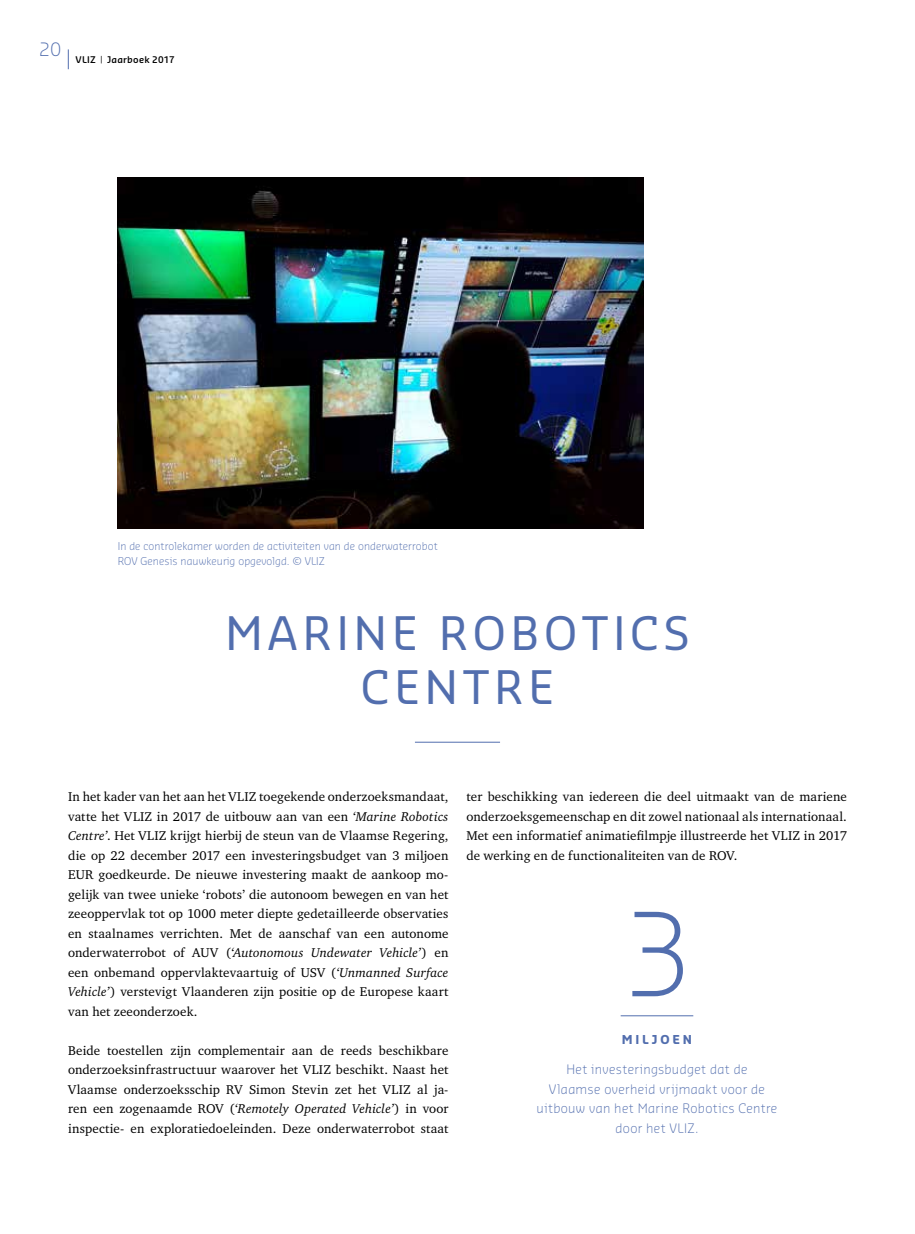
<style>
.page{position:relative;width:915px;height:1234px;background:#fff}
.page>*{position:absolute;margin:0;border:0;box-sizing:border-box;transform-origin:0 0}
.t1{font:300 112.5px "Sansa Std";color:#526eae}
.t2{font:45px/54px "Sansa Std";letter-spacing:.1em;color:#526eae;text-align:center}
.t3{font:300 18px "Sansa Std";color:#526eae}
.t4{font:13.2px/19.5px "Charter EF";letter-spacing:.01em;color:#000;text-align:justify}
.t5{font:300 12.75px/19.5px "Sansa Std";letter-spacing:.03em;color:#526eae;text-align:center}
.t6{font:700 12px "Sansa Std";letter-spacing:.23em;color:#526eae}
.t7{font:300 10.5px/15px "Sansa Std";letter-spacing:.01em;color:#526eae}
.t8{font:600 9px "Sansa Std";letter-spacing:.025em;color:#000}
.s1{font-style:italic}
</style>
<div class="page">
<svg style="left:68px;top:49px;width:1px;height:20px"></svg>
<img style="left:118px;top:177px;width:525px;height:351px">
<hr style="left:415px;top:741px;width:85px;height:1px;background:#526eae">
<hr style="left:620px;top:1015px;width:73px;height:1px;background:#526eae">
<h3 class="t3" style="left:39px;top:38px;width:24px">20</h3>
<p class="t8" style="left:76px;top:54px;width:101px">VLIZ <sup>|</sup> Jaarboek 2017</p>
<p class="t7" style="left:118px;top:537px;width:321px">In de controlekamer worden de activiteiten van de onderwaterrobot<br>ROV Genesis nauwkeurig opgevolgd. © VLIZ</p>
<h2 class="t2" style="left:225px;top:603px;width:466px">MARINE ROBOTICS<br>CENTRE</h2>
<p class="t4" style="left:68px;top:786px;width:382px">In het kader van het aan het VLIZ toegekende onderzoeksmandaat, vatte het VLIZ in 2017 de uitbouw aan van een <span class="s1">‘Marine Robotics Centre’</span>. Het VLIZ krijgt hierbij de steun van de Vlaamse Regering, die op 22 december 2017 een investeringsbudget van 3 miljoen EUR goedkeurde. De nieuwe investering maakt de aankoop mo&shy;gelijk van twee unieke ‘robots’ die autonoom bewegen en van het zeeoppervlak tot op 1000 meter diepte gedetailleerde observaties en staalnames verrichten. Met de aanschaf van een autonome onderwaterrobot of AUV (<span class="s1">‘Autonomous Undewater Vehicle’</span>) en een onbemand oppervlaktevaartuig of USV (<span class="s1">‘Unmanned Surface Vehicle’</span>) verstevigt Vlaanderen zijn positie op de Europese kaart van het zeeonderzoek.</p>
<p class="t4" style="left:68px;top:1040px;width:382px">Beide toestellen zijn complementair aan de reeds beschikbare onderzoeksinfrastructuur waarover het VLIZ beschikt. Naast het Vlaamse onderzoeksschip RV Simon Stevin zet het VLIZ al ja&shy;ren een zogenaamde ROV (<span class="s1">‘Remotely Operated Vehicle’</span>) in voor inspectie- en exploratiedoeleinden. Deze onderwaterrobot staat</p>
<p class="t4" style="left:466px;top:786px;width:382px">ter beschikking van iedereen die deel uitmaakt van de mariene onderzoeksgemeenschap en dit zowel nationaal als internationaal.<br>Met een informatief animatiefilmpje illustreerde het VLIZ in 2017 de werking en de functionaliteiten van de ROV.</p>
<h1 class="t1" style="left:621px;top:880px;width:72px">3</h1>
<p class="t6" style="left:621px;top:1031px;width:72px">MILJOEN</p>
<p class="t5" style="left:536px;top:1058px;width:242px">Het investeringsbudget dat de<br>Vlaamse overheid vrijmaakt voor de uitbouw van het Marine Robotics Centre door het VLIZ.</p>
</div>
